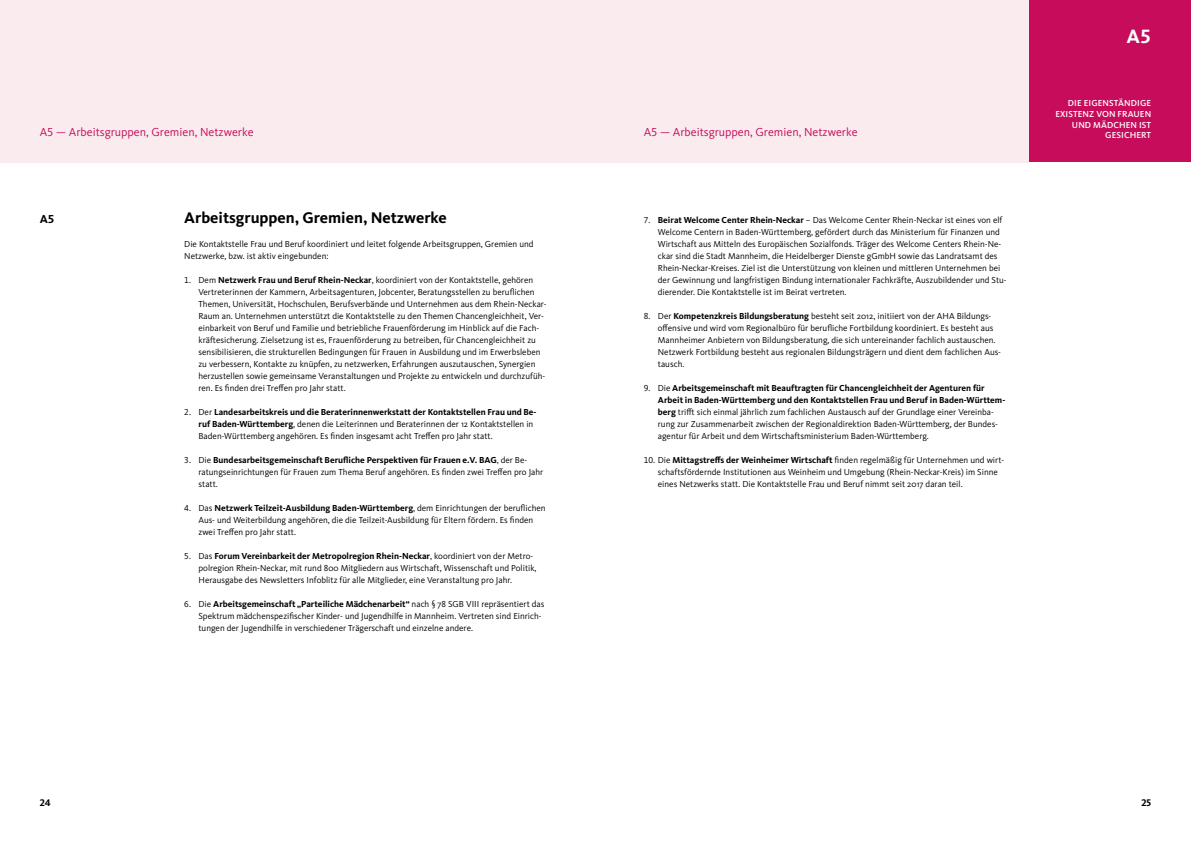
<style>
.page{position:relative;width:1191px;height:842px;background:#fff}
.page>*{position:absolute;margin:0;border:0;box-sizing:border-box;transform-origin:0 0}
.t1{font:700 20px "Kievit OT";color:#fff}
.t2{font:700 16px "Kievit OT";color:#000}
.t3{font:12px "Kievit OT";color:#c70c5b}
.t4{font:700 12px "Kievit OT";color:#000}
.t5{font:700 10px "Kievit OT";color:#000}
.t6{font:9px/12px "Kievit OT";color:#000}
.t7{font:500 9px/10.8px "Kievit OT";letter-spacing:.01em;color:#fff;text-align:right}
.s1{font-weight:700}
</style>
<div class="page">
<div style="left:1028px;top:0;width:163px;height:162px;background:#c70c5b"></div>
<div style="left:0;top:0;width:1028px;height:163px;background:#f9ebee"></div>
<h3 class="t3" style="left:40px;top:124px;width:215px">A5 — Arbeitsgruppen, Gremien, Netzwerke</h3>
<h3 class="t3" style="left:643px;top:124px;width:215px">A5 — Arbeitsgruppen, Gremien, Netzwerke</h3>
<h3 class="t4" style="left:40px;top:211px;width:16px">A5</h3>
<h2 class="t2" style="left:184px;top:208px;width:264px">Arbeitsgruppen, Gremien, Netzwerke</h2>
<p class="t6" style="left:184px;top:237px;width:351px">Die Kontaktstelle Frau und Beruf koordiniert und leitet folgende Arbeitsgruppen, Gremien und<br>Netzwerke, bzw. ist aktiv eingebunden:</p>
<p class="t6" style="left:198px;top:273px;width:350px;text-indent:-14px">1. Dem <span class="s1">Netzwerk Frau und Beruf Rhein-Neckar</span>, koordiniert von der Kontaktstelle, gehören Vertreterinnen der Kammern, Arbeitsagenturen, Jobcenter, Beratungsstellen zu beruflichen Themen, Universität, Hochschulen, Berufsverbände und Unternehmen aus dem Rhein-Neckar-Raum an. Unternehmen unterstützt die Kontaktstelle zu den Themen Chancengleichheit, Ver&shy;einbarkeit von Beruf und Familie und betriebliche Frauenförderung im Hinblick auf die Fach&shy;kräftesicherung. Zielsetzung ist es, Frauenförderung zu betreiben, für Chancengleichheit zu sensibilisieren, die strukturellen Bedingungen für Frauen in Ausbildung und im Erwerbsleben zu verbessern, Kontakte zu knüpfen, zu netzwerken, Erfahrungen auszutauschen, Synergien herzustellen sowie gemeinsame Veranstaltungen und Projekte zu entwickeln und durchzufüh&shy;ren. Es finden drei Treffen pro Jahr statt.</p>
<p class="t6" style="left:198px;top:405px;width:340px;text-indent:-14px">2. Der <span class="s1">Landesarbeitskreis und die Beraterinnenwerkstatt der Kontaktstellen Frau und Be&shy;ruf Baden-Württemberg</span>, denen die Leiterinnen und Beraterinnen der 12 Kontaktstellen in<br>Baden-Württemberg angehören. Es finden insgesamt acht Treffen pro Jahr statt.</p>
<p class="t6" style="left:198px;top:453px;width:346px;text-indent:-14px">3. Die <span class="s1">Bundesarbeitsgemeinschaft Berufliche Perspektiven für Frauen e.V. BAG</span>, der Be&shy;ratungseinrichtungen für Frauen zum Thema Beruf angehören. Es finden zwei Treffen pro Jahr statt.</p>
<p class="t6" style="left:198px;top:501px;width:349px;text-indent:-14px">4. Das <span class="s1">Netzwerk Teilzeit-Ausbildung Baden-Württemberg</span>, dem Einrichtungen der beruflichen<br>Aus- und Weiterbildung angehören, die die Teilzeit-Ausbildung für Eltern fördern. Es finden zwei Treffen pro Jahr statt.</p>
<p class="t6" style="left:198px;top:549px;width:340px;text-indent:-14px">5. Das <span class="s1">Forum Vereinbarkeit der Metropolregion Rhein-Neckar</span>, koordiniert von der Metro&shy;polregion Rhein-Neckar, mit rund 800 Mitgliedern aus Wirtschaft, Wissenschaft und Politik,<br>Herausgabe des Newsletters Infoblitz für alle Mitglieder, eine Veranstaltung pro Jahr.</p>
<p class="t6" style="left:198px;top:597px;width:347px;text-indent:-14px">6. Die <span class="s1">Arbeitsgemeinschaft „Parteiliche Mädchenarbeit“</span> nach § 78 SGB VIII repräsentiert das<br>Spektrum mädchenspezifischer Kinder- und Jugendhilfe in Mannheim. Vertreten sind Einrich&shy;tungen der Jugendhilfe in verschiedener Trägerschaft und einzelne andere.</p>
<p class="t6" style="left:658px;top:213px;width:350px;text-indent:-14px">7. <span class="s1">Beirat Welcome Center Rhein-Neckar</span> – Das Welcome Center Rhein-Neckar ist eines von elf Welcome Centern in Baden-Württemberg, gefördert durch das Ministerium für Finanzen und Wirtschaft aus Mitteln des Europäischen Sozialfonds. Träger des Welcome Centers Rhein-Ne&shy;ckar sind die Stadt Mannheim, die Heidelberger Dienste gGmbH sowie das Landratsamt des Rhein-Neckar-Kreises. Ziel ist die Unterstützung von kleinen und mittleren Unternehmen bei der Gewinnung und langfristigen Bindung internationaler Fachkräfte, Auszubildender und Stu&shy;dierender. Die Kontaktstelle ist im Beirat vertreten.</p>
<p class="t6" style="left:658px;top:309px;width:344px;text-indent:-14px">8. Der <span class="s1">Kompetenzkreis Bildungsberatung</span> besteht seit 2012, initiiert von der AHA Bildungs&shy;offensive und wird vom Regionalbüro für berufliche Fortbildung koordiniert. Es besteht aus Mannheimer Anbietern von Bildungsberatung, die sich untereinander fachlich austauschen.<br>Netzwerk Fortbildung besteht aus regionalen Bildungsträgern und dient dem fachlichen Aus&shy;tausch.</p>
<p class="t6" style="left:658px;top:381px;width:349px;text-indent:-14px">9. Die <span class="s1">Arbeitsgemeinschaft mit Beauftragten für Chancengleichheit der Agenturen für Arbeit in Baden-Württemberg und den Kontaktstellen Frau und Beruf in Baden-Württem&shy;berg</span> trifft sich einmal jährlich zum fachlichen Austausch auf der Grundlage einer Vereinba&shy;rung zur Zusammenarbeit zwischen der Regionaldirektion Baden-Württemberg, der Bundes&shy;agentur für Arbeit und dem Wirtschaftsministerium Baden-Württemberg.</p>
<p class="t6" style="left:658px;top:453px;width:348px;text-indent:-14px">10. Die <span class="s1">Mittagstreffs der Weinheimer Wirtschaft</span> finden regelmäßig für Unternehmen und wirt&shy;schaftsfördernde Institutionen aus Weinheim und Umgebung (Rhein-Neckar-Kreis) im Sinne eines Netzwerks statt. Die Kontaktstelle Frau und Beruf nimmt seit 2017 daran teil.</p>
<h1 class="t1" style="left:1126px;top:24px;width:26px">A5</h1>
<p class="t7" style="left:1055px;top:97px;width:97px">DIE EIGENSTÄNDIGE<br>EXISTENZ VON FRAUEN<br>UND MÄDCHEN IST<br>GESICHERT</p>
<p class="t5" style="left:40px;top:797px;width:13px">24</p>
<p class="t5" style="left:1141px;top:797px;width:11px">25</p>
</div>
